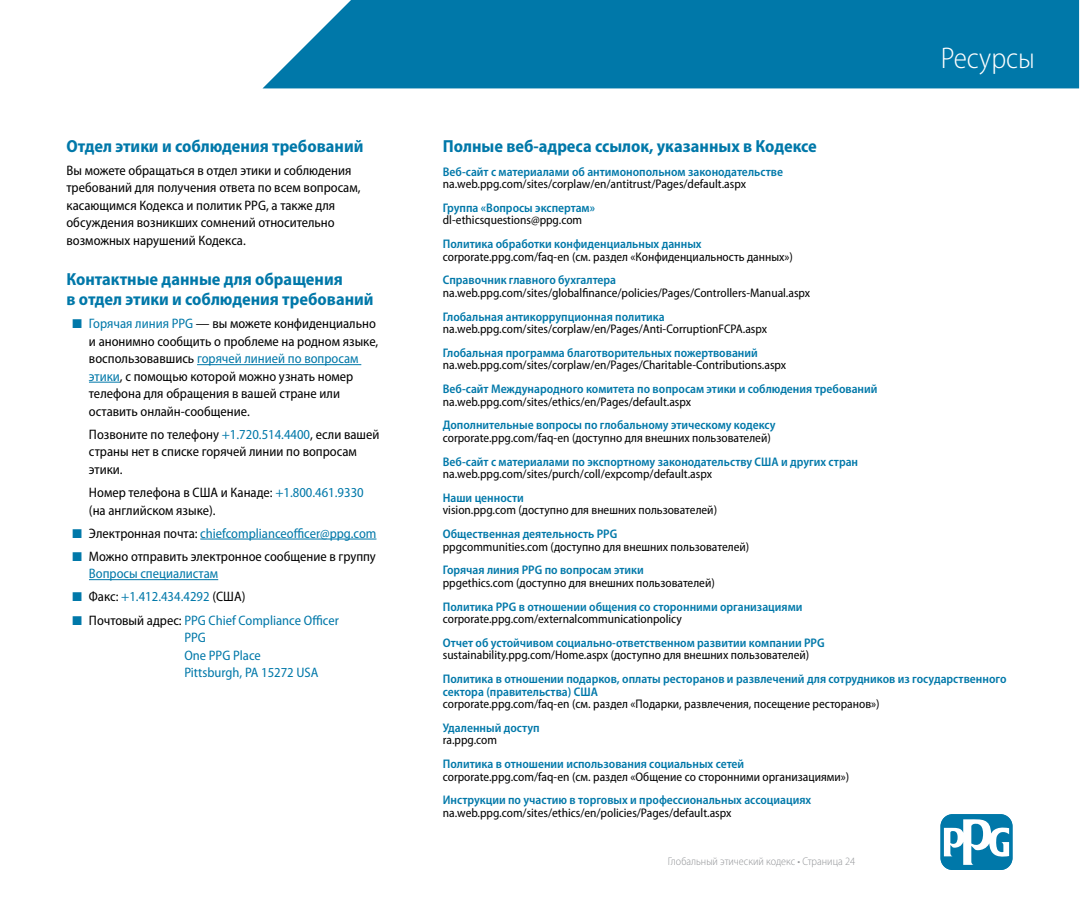
<style>
.page{position:relative;width:1080px;height:900px;background:#fff}
.page>*{position:absolute;margin:0;border:0;box-sizing:border-box;transform-origin:0 0}
.t1{font:300 semi-condensed 30px "Myriad Pro";color:#000}
.t2{font:700 semi-condensed 17.5px/20px "Myriad Pro";color:#0078a9}
.t3{font:semi-condensed 13.75px/17.5px "Myriad Pro";color:#000}
.t4{font:semi-condensed 13.75px/17.5px "Myriad Pro";color:#0078a9}
.t5{font:semi-condensed 12.5px "Myriad Pro";color:#000}
.t6{font:600 semi-condensed 12.5px/12.5px "Myriad Pro";color:#0078a9}
.t7{font:300 semi-condensed 11.25px "Myriad Pro";color:#939598}
.s1{font-family:"Suisse Intl";font-stretch:normal;font-size:16.25px;color:#0078a9}
.s2{color:#0078a9}
.s3{font-family:"Suisse Intl";font-stretch:normal;font-size:16.25px}
.s4{color:#000}
.s5{color:#fff}
</style>
<div class="page">
<hr style="left:197px;top:364px;width:164px;height:1px;background:#0078a9">
<hr style="left:89px;top:382px;width:31px;height:1px;background:#0078a9">
<hr style="left:200px;top:539px;width:176px;height:1px;background:#0078a9">
<hr style="left:89px;top:579px;width:129px;height:1px;background:#0078a9">
<div style="left:263px;top:0;width:816px;height:88px;background:#0078a9"></div>
<div style="left:941px;top:814px;width:71px;height:56px;background:#0078a9;border-radius:12px"></div>
<svg style="left:944px;top:819px;width:65px;height:46px"></svg>
<h2 class="t2" style="left:66px;top:136px;width:299px">Отдел этики и соблюдения требований</h2>
<p class="t3" style="left:66px;top:162px;width:296px">Вы можете обращаться в отдел этики и соблюдения требований для получения ответа по всем вопросам, касающимся Кодекса и политик PPG, а также для обсуждения возникших сомнений относительно возможных нарушений Кодекса.</p>
<h2 class="t2" style="left:66px;top:270px;width:309px">Контактные данные для обращения<br>в отдел этики и соблюдения требований</h2>
<p class="t3" style="left:89px;top:315px;width:291px;text-indent:-17px"><span class="s1">■</span> <span class="s2">Горячая линия PPG</span> — вы можете конфиденциально и анонимно сообщить о проблеме на родном языке, воспользовавшись <span class="s2">горячей линией по вопросам этики</span>, с помощью которой можно узнать номер телефона для обращения в вашей стране или оставить онлайн-сообщение.</p>
<p class="t3" style="left:89px;top:426px;width:292px">Позвоните по телефону <span class="s2">+1.720.514.4400</span>, если вашей страны нет в списке горячей линии по вопросам этики.</p>
<p class="t3" style="left:89px;top:484px;width:276px">Номер телефона в США и Канаде: <span class="s2">+1.800.461.9330 </span>(на английском языке).</p>
<p class="t4" style="left:72px;top:525px;width:306px"><span class="s3">■</span> <span class="s4">Электронная почта:</span> chiefcomplianceofficer@ppg.com</p>
<p class="t3" style="left:89px;top:548px;width:288px;text-indent:-17px"><span class="s1">■</span> Можно отправить электронное сообщение в группу<br><span class="s2">Вопросы специалистам</span></p>
<p class="t4" style="left:72px;top:588px;width:175px"><span class="s3">■</span> <span class="s4">Факс:</span> +1.412.434.4292 <span class="s4">(США)</span></p>
<p class="t4" style="left:184px;top:611px;width:156px;text-indent:-112px"><span class="s3">■</span> <span class="s4">Почтовый адрес:</span> PPG Chief Compliance Officer<br>PPG<br>One PPG Place<br>Pittsburgh, PA 15272 USA</p>
<h1 class="t1" style="left:835px;top:43px;width:201px">Ресурсы <span class="s5">Ресурсы</span></h1>
<h2 class="t2" style="left:443px;top:136px;width:376px">Полные веб-адреса ссылок, указанных в Кодексе</h2>
<p class="t6" style="left:443px;top:165px;width:342px">Веб-сайт с материалами об антимонопольном законодательстве</p>
<p class="t5" style="left:443px;top:177px;width:305px">na.web.ppg.com/sites/corplaw/en/antitrust/Pages/default.aspx</p>
<p class="t6" style="left:443px;top:202px;width:154px">Группа «Вопросы экспертам»</p>
<p class="t5" style="left:443px;top:213px;width:141px">dl-ethicsquestions@ppg.com</p>
<p class="t6" style="left:443px;top:238px;width:260px">Политика обработки конфиденциальных данных</p>
<p class="t5" style="left:443px;top:250px;width:352px">corporate.ppg.com/faq-en (см. раздел «Конфиденциальность данных»)</p>
<p class="t6" style="left:443px;top:274px;width:175px">Справочник главного бухгалтера</p>
<p class="t5" style="left:443px;top:286px;width:369px">na.web.ppg.com/sites/globalfinance/policies/Pages/Controllers-Manual.aspx</p>
<p class="t6" style="left:443px;top:310px;width:223px">Глобальная антикоррупционная политика</p>
<p class="t5" style="left:443px;top:322px;width:326px">na.web.ppg.com/sites/corplaw/en/Pages/Anti-CorruptionFCPA.aspx</p>
<p class="t6" style="left:443px;top:347px;width:317px">Глобальная программа благотворительных пожертвований</p>
<p class="t5" style="left:443px;top:358px;width:345px">na.web.ppg.com/sites/corplaw/en/Pages/Charitable-Contributions.aspx</p>
<p class="t6" style="left:443px;top:383px;width:436px">Веб-сайт Международного комитета по вопросам этики и соблюдения требований</p>
<p class="t5" style="left:443px;top:395px;width:250px">na.web.ppg.com/sites/ethics/en/Pages/default.aspx</p>
<p class="t6" style="left:443px;top:419px;width:334px">Дополнительные вопросы по глобальному этическому кодексу</p>
<p class="t5" style="left:443px;top:431px;width:330px">corporate.ppg.com/faq-en (доступно для внешних пользователей)</p>
<p class="t6" style="left:443px;top:455px;width:417px">Веб-сайт с материалами по экспортному законодательству США и других стран</p>
<p class="t5" style="left:443px;top:467px;width:271px">na.web.ppg.com/sites/purch/coll/expcomp/default.aspx</p>
<p class="t6" style="left:443px;top:492px;width:83px">Наши ценности</p>
<p class="t5" style="left:443px;top:503px;width:276px">vision.ppg.com (доступно для внешних пользователей)</p>
<p class="t6" style="left:443px;top:528px;width:176px">Общественная деятельность PPG</p>
<p class="t5" style="left:443px;top:540px;width:308px">ppgcommunities.com (доступно для внешних пользователей)</p>
<p class="t6" style="left:443px;top:564px;width:202px">Горячая линия PPG по вопросам этики</p>
<p class="t5" style="left:443px;top:576px;width:274px">ppgethics.com (доступно для внешних пользователей)</p>
<p class="t6" style="left:443px;top:600px;width:361px">Политика PPG в отношении общения со сторонними организациями</p>
<p class="t5" style="left:443px;top:612px;width:241px">corporate.ppg.com/externalcommunicationpolicy</p>
<p class="t6" style="left:443px;top:637px;width:383px">Отчет об устойчивом социально-ответственном развитии компании PPG</p>
<p class="t5" style="left:443px;top:648px;width:368px">sustainability.ppg.com/Home.aspx (доступно для внешних пользователей)</p>
<p class="t6" style="left:443px;top:673px;width:565px">Политика в отношении подарков, оплаты ресторанов и развлечений для сотрудников из государственного сектора (правительства) США</p>
<p class="t5" style="left:443px;top:697px;width:438px">corporate.ppg.com/faq-en (см. раздел «Подарки, развлечения, посещение ресторанов»)</p>
<p class="t6" style="left:443px;top:722px;width:98px">Удаленный доступ</p>
<p class="t5" style="left:443px;top:733px;width:56px">ra.ppg.com</p>
<p class="t6" style="left:443px;top:758px;width:303px">Политика в отношении использования социальных сетей</p>
<p class="t5" style="left:443px;top:770px;width:408px">corporate.ppg.com/faq-en (см. раздел «Общение со сторонними организациями»)</p>
<p class="t6" style="left:443px;top:794px;width:370px">Инструкции по участию в торговых и профессиональных ассоциациях</p>
<p class="t5" style="left:443px;top:806px;width:290px">na.web.ppg.com/sites/ethics/en/policies/Pages/default.aspx</p>
<p class="t7" style="left:668px;top:855px;width:189px">Глобальный этический кодекс • Страница 24</p>
</div>
